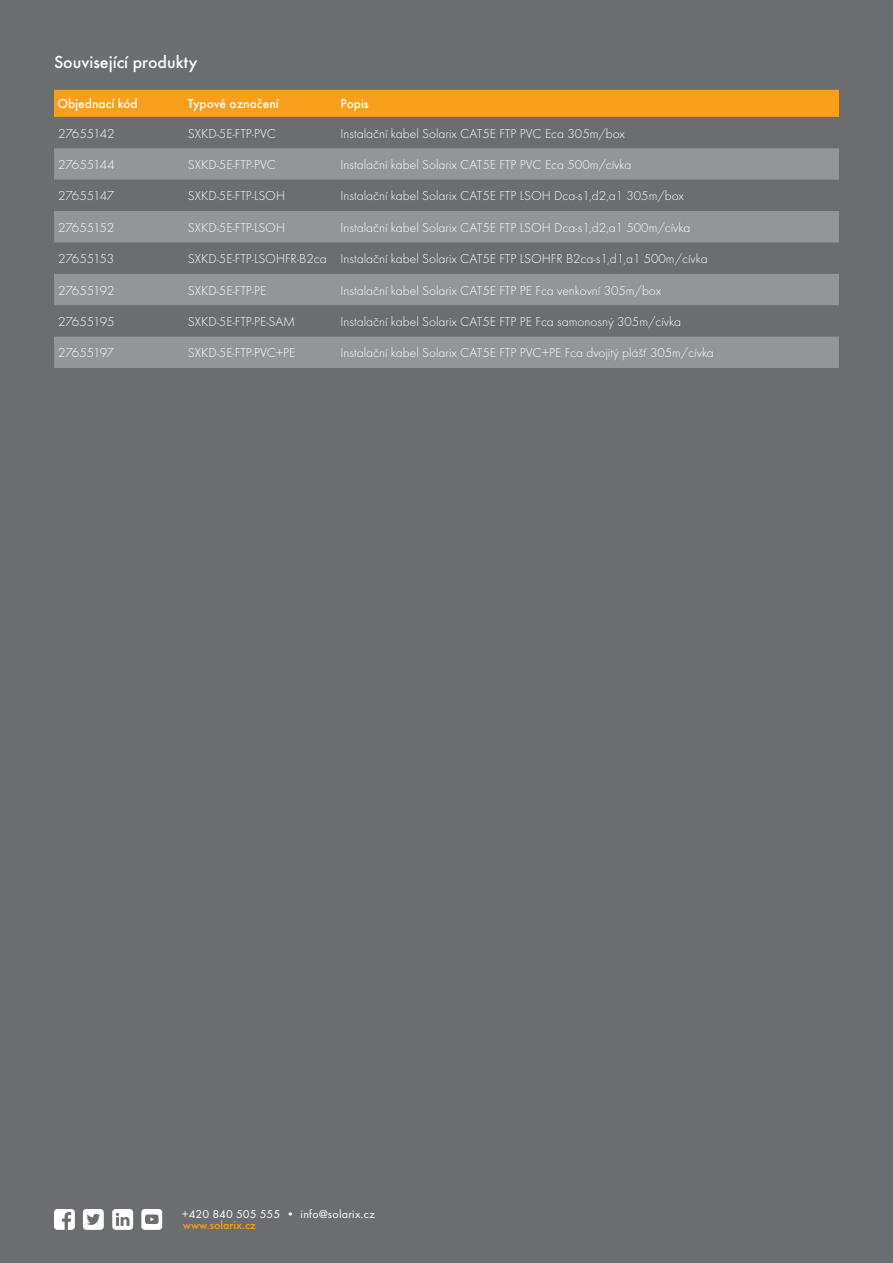
<style>
.page{position:relative;width:893px;height:1263px;background:#6c6d70}
.page>*{position:absolute;margin:0;border:0;box-sizing:border-box;transform-origin:0 0}
.produkt_podnadpis{font:500 18px "Futura TEE";color:#fff}
.vlastnosti{font:13.5px "Futura TEE Ligh";color:#fff}
.popis_vlastnosti{font:13.5px "Futura TEE Ligh";color:#fff}
.vlastnosti-2{font:500 13.5px "Futura TEE";color:#fff}
.popis_vlastnosti-2{font:500 13.5px "Futura TEE";color:#fff}
.popis_vlastnosti-3{font:13.5px "Futura TEE Ligh";letter-spacing:-.025em;color:#fff}
.popis_vlastnosti-4{font:13.5px "Futura TEE Ligh";letter-spacing:-.035em;color:#fff}
.t1{font:12px "Futura TEE";letter-spacing:.025em;color:#fff}
.t2{font:500 12px "Futura TEE";color:#f89f1c}
</style>
<div class="page">
<svg style="left:141px;top:1209px;width:21px;height:21px"></svg>
<svg style="left:54px;top:1209px;width:21px;height:21px"></svg>
<svg style="left:112px;top:1209px;width:21px;height:21px"></svg>
<svg style="left:83px;top:1209px;width:21px;height:21px"></svg>
<div style="left:54px;top:90px;width:785px;height:27px;background:#f89f1c"></div>
<svg style="left:54px;top:148px;width:785px;height:220px;fill:#939598"></svg>
<p class="produkt_podnadpis" style="left:54px;top:51px;width:145px">Související produkty</p>
<p class="popis_vlastnosti-2" style="left:57px;top:96px;width:82px">Objednací kód</p>
<p class="vlastnosti-2" style="left:188px;top:96px;width:92px">Typové označení</p>
<p class="vlastnosti-2" style="left:341px;top:96px;width:30px">Popis</p>
<p class="popis_vlastnosti" style="left:58px;top:126px;width:58px">27655142</p>
<p class="vlastnosti" style="left:188px;top:126px;width:89px">SXKD-5E-FTP-PVC</p>
<p class="vlastnosti" style="left:341px;top:126px;width:286px">Instalační kabel Solarix CAT5E FTP PVC Eca 305m/box</p>
<p class="popis_vlastnosti" style="left:58px;top:157px;width:58px">27655144</p>
<p class="vlastnosti" style="left:188px;top:157px;width:89px">SXKD-5E-FTP-PVC</p>
<p class="vlastnosti" style="left:341px;top:157px;width:292px">Instalační kabel Solarix CAT5E FTP PVC Eca 500m/cívka</p>
<p class="popis_vlastnosti-3" style="left:58px;top:188px;width:57px">27655147</p>
<p class="vlastnosti" style="left:188px;top:188px;width:99px">SXKD-5E-FTP-LSOH</p>
<p class="vlastnosti" style="left:341px;top:188px;width:345px">Instalační kabel Solarix CAT5E FTP LSOH Dca-s1,d2,a1 305m/box</p>
<p class="popis_vlastnosti" style="left:58px;top:220px;width:58px">27655152</p>
<p class="vlastnosti" style="left:188px;top:220px;width:99px">SXKD-5E-FTP-LSOH</p>
<p class="vlastnosti" style="left:341px;top:220px;width:351px">Instalační kabel Solarix CAT5E FTP LSOH Dca-s1,d2,a1 500m/cívka</p>
<p class="popis_vlastnosti" style="left:58px;top:251px;width:58px">27655153</p>
<p class="vlastnosti" style="left:188px;top:251px;width:140px">SXKD-5E-FTP-LSOHFR-B2ca</p>
<p class="vlastnosti" style="left:341px;top:251px;width:369px">Instalační kabel Solarix CAT5E FTP LSOHFR B2ca-s1,d1,a1 500m/cívka</p>
<p class="popis_vlastnosti" style="left:58px;top:282px;width:58px">27655192</p>
<p class="vlastnosti" style="left:188px;top:282px;width:80px">SXKD-5E-FTP-PE</p>
<p class="vlastnosti" style="left:341px;top:282px;width:322px">Instalační kabel Solarix CAT5E FTP PE Fca venkovní 305m/box</p>
<p class="popis_vlastnosti" style="left:58px;top:314px;width:58px">27655195</p>
<p class="vlastnosti" style="left:188px;top:314px;width:109px">SXKD-5E-FTP-PE-SAM</p>
<p class="vlastnosti" style="left:341px;top:314px;width:342px">Instalační kabel Solarix CAT5E FTP PE Fca samonosný 305m/cívka</p>
<p class="popis_vlastnosti-4" style="left:58px;top:345px;width:57px">27655197</p>
<p class="vlastnosti" style="left:188px;top:345px;width:109px">SXKD-5E-FTP-PVC+PE</p>
<p class="vlastnosti" style="left:341px;top:345px;width:375px">Instalační kabel Solarix CAT5E FTP PVC+PE Fca dvojitý plášť 305m/cívka</p>
<p class="t1" style="left:182px;top:1207px;width:194px">+420 840 505 555 • info@solarix.cz</p>
<p class="t2" style="left:183px;top:1218px;width:75px">www.solarix.cz</p>
</div>
